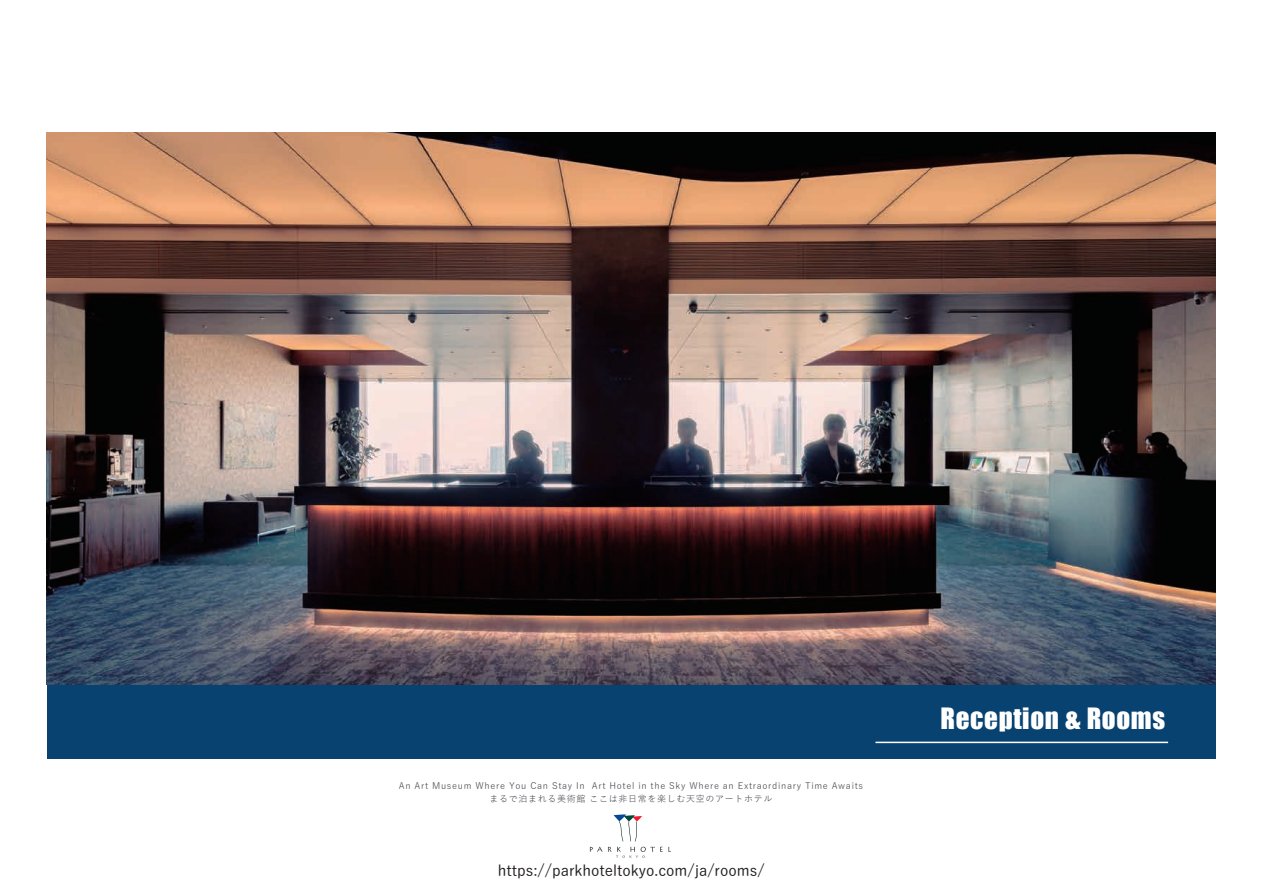
<style>
.page{position:relative;width:1263px;height:893px;background:#fff}
.page>*{position:absolute;margin:0;border:0;box-sizing:border-box;transform-origin:0 0}
.t1{font:27px "Impact";letter-spacing:.025em;color:#fff}
.t2{font:500 15px "Yu Gothic";color:#231f20}
.t3{font:9px "Yu Gothic";letter-spacing:.075em;color:#403e45}
</style>
<div class="page">
<svg style="left:590px;top:847px;width:12px;height:5px"></svg>
<svg style="left:614px;top:814px;width:28px;height:27px"></svg>
<svg style="left:608px;top:847px;width:63px;height:11px"></svg>
<div style="left:47px;top:684px;width:1168px;height:75px;background:#084271"></div>
<hr style="left:875px;top:742px;width:293px;height:1px;background:#fff">
<img style="left:47px;top:133px;width:1168px;height:551px">
<p class="t3" style="left:399px;top:777px;width:466px">An Art Museum Where You Can Stay In Art Hotel in the Sky Where an Extraordinary Time Awaits</p>
<p class="t3" style="left:489px;top:790px;width:285px">まるで泊まれる美術館 ここは非日常を楽しむ天空のアートホテル</p>
<h2 class="t2" style="left:498px;top:857px;width:268px">https://parkhoteltokyo.com/ja/rooms/</h2>
<h1 class="t1" style="left:940px;top:697px;width:226px">Reception &amp; Rooms</h1>
</div>
